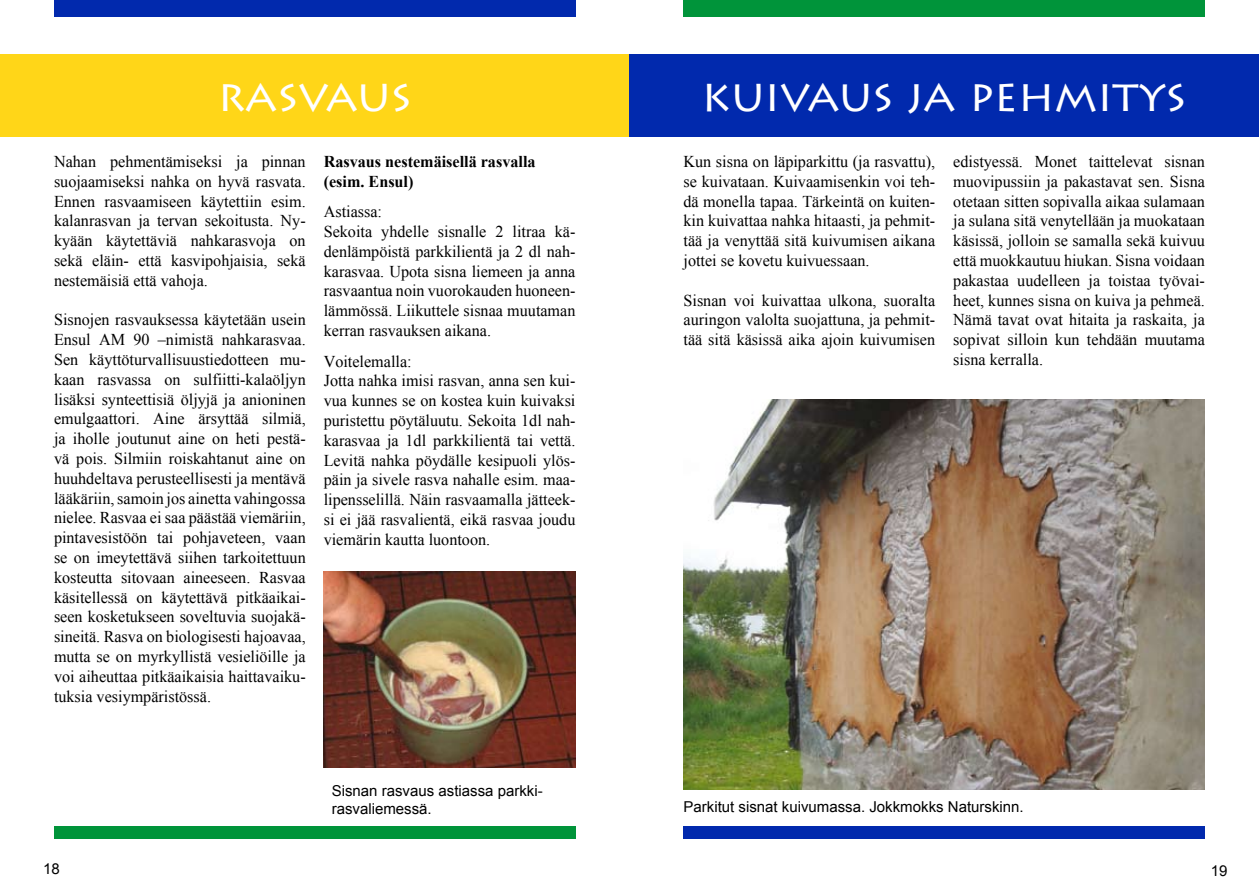
<style>
.page{position:relative;width:1259px;height:893px;background:#fff}
.page>*{position:absolute;margin:0;border:0;box-sizing:border-box;transform-origin:0 0}
.t1{font:45px "Lithos Pro";color:#fff}
.t2{font:16.5px/19.8px "Times New Roman";color:#000;text-align:justify}
.t3{font:700 16.5px/19.8px "Times New Roman";color:#000}
.t4{font:15px/18px "Arial";color:#000}
</style>
<div class="page">
<img style="left:324px;top:571px;width:251px;height:196px">
<div style="left:54px;top:826px;width:521px;height:13px;background:#00943a"></div>
<div style="left:0;top:54px;width:629px;height:82px;background:#ffd618"></div>
<div style="left:683px;top:826px;width:522px;height:13px;background:#0129ad"></div>
<div style="left:629px;top:54px;width:630px;height:82px;background:#0129ad"></div>
<img style="left:683px;top:400px;width:522px;height:389px">
<div style="left:683px;top:0;width:522px;height:17px;background:#00943a"></div>
<div style="left:54px;top:0;width:521px;height:17px;background:#0129ad"></div>
<h1 class="t1" style="left:217px;top:70px;width:196px">RASVAUS</h1>
<h1 class="t1" style="left:701px;top:70px;width:487px">KUIVAUS JA PEHMITYS</h1>
<p class="t2" style="left:54px;top:151px;width:253px">Nahan pehmentämiseksi ja pinnan suojaamiseksi nahka on hyvä rasvata.<br>Ennen rasvaamiseen käytettiin esim. kalanrasvan ja tervan sekoitusta. Ny&shy;kyään käytettäviä nahkarasvoja on sekä eläin- että kasvipohjaisia, sekä nestemäisiä että vahoja.</p>
<p class="t2" style="left:54px;top:310px;width:253px">Sisnojen rasvauksessa käytetään usein Ensul AM 90 –nimistä nahkarasvaa.<br>Sen käyttöturvallisuustiedotteen mu&shy;kaan rasvassa on sulfiitti-kalaöljyn lisäksi synteettisiä öljyjä ja anioninen emulgaattori. Aine ärsyttää silmiä, ja iholle joutunut aine on heti pestä&shy;vä pois. Silmiin roiskahtanut aine on huuhdeltava perusteellisesti ja mentävä lääkäriin, samoin jos ainetta vahingossa nielee. Rasvaa ei saa päästää viemäriin, pintavesistöön tai pohjaveteen, vaan se on imeytettävä siihen tarkoitettuun kosteutta sitovaan aineeseen. Rasvaa käsitellessä on käytettävä pitkäaikai&shy;seen kosketukseen soveltuvia suojakä&shy;sineitä. Rasva on biologisesti hajoavaa, mutta se on myrkyllistä vesieliöille ja voi aiheuttaa pitkäaikaisia haittavaiku&shy;tuksia vesiympäristössä.</p>
<p class="t3" style="left:324px;top:151px;width:213px">Rasvaus nestemäisellä rasvalla (esim. Ensul)</p>
<p class="t2" style="left:324px;top:201px;width:253px;text-align:left">Astiassa:<br>Sekoita yhdelle sisnalle 2 litraa kä&shy;denlämpöistä parkkilientä ja 2 dl nah&shy;karasvaa. Upota sisna liemeen ja anna rasvaantua noin vuorokauden huoneen&shy;lämmössä. Liikuttele sisnaa muutaman kerran rasvauksen aikana.</p>
<p class="t2" style="left:324px;top:351px;width:253px;text-align:left">Voitelemalla:<br>Jotta nahka imisi rasvan, anna sen kui&shy;vua kunnes se on kostea kuin kuivaksi puristettu pöytäluutu. Sekoita 1dl nah&shy;karasvaa ja 1dl parkkilientä tai vettä.<br>Levitä nahka pöydälle kesipuoli ylös&shy;päin ja sivele rasva nahalle esim. maa&shy;lipensselillä. Näin rasvaamalla jätteek&shy;si ei jää rasvalientä, eikä rasvaa joudu viemärin kautta luontoon.</p>
<p class="t2" style="left:683px;top:151px;width:253px">Kun sisna on läpiparkittu (ja rasvattu), se kuivataan. Kuivaamisenkin voi teh&shy;dä monella tapaa. Tärkeintä on kuiten&shy;kin kuivattaa nahka hitaasti, ja pehmit&shy;tää ja venyttää sitä kuivumisen aikana jottei se kovetu kuivuessaan.</p>
<p class="t2" style="left:683px;top:290px;width:253px">Sisnan voi kuivattaa ulkona, suoralta auringon valolta suojattuna, ja pehmit&shy;tää sitä käsissä aika ajoin kuivumisen</p>
<p class="t2" style="left:953px;top:151px;width:253px">edistyessä. Monet taittelevat sisnan muovipussiin ja pakastavat sen. Sisna otetaan sitten sopivalla aikaa sulamaan ja sulana sitä venytellään ja muokataan käsissä, jolloin se samalla sekä kuivuu että muokkautuu hiukan. Sisna voidaan pakastaa uudelleen ja toistaa työvai&shy;heet, kunnes sisna on kuiva ja pehmeä.<br>Nämä tavat ovat hitaita ja raskaita, ja sopivat silloin kun tehdään muutama sisna kerralla.</p>
<p class="t4" style="left:332px;top:782px;width:212px">Sisnan rasvaus astiassa parkki&shy;rasvaliemessä.</p>
<p class="t4" style="left:683px;top:798px;width:342px">Parkitut sisnat kuivumassa. Jokkmokks Naturskinn.</p>
<p class="t4" style="left:43px;top:860px;width:18px">18</p>
<p class="t4" style="left:1210px;top:861px;width:18px">19</p>
</div>
